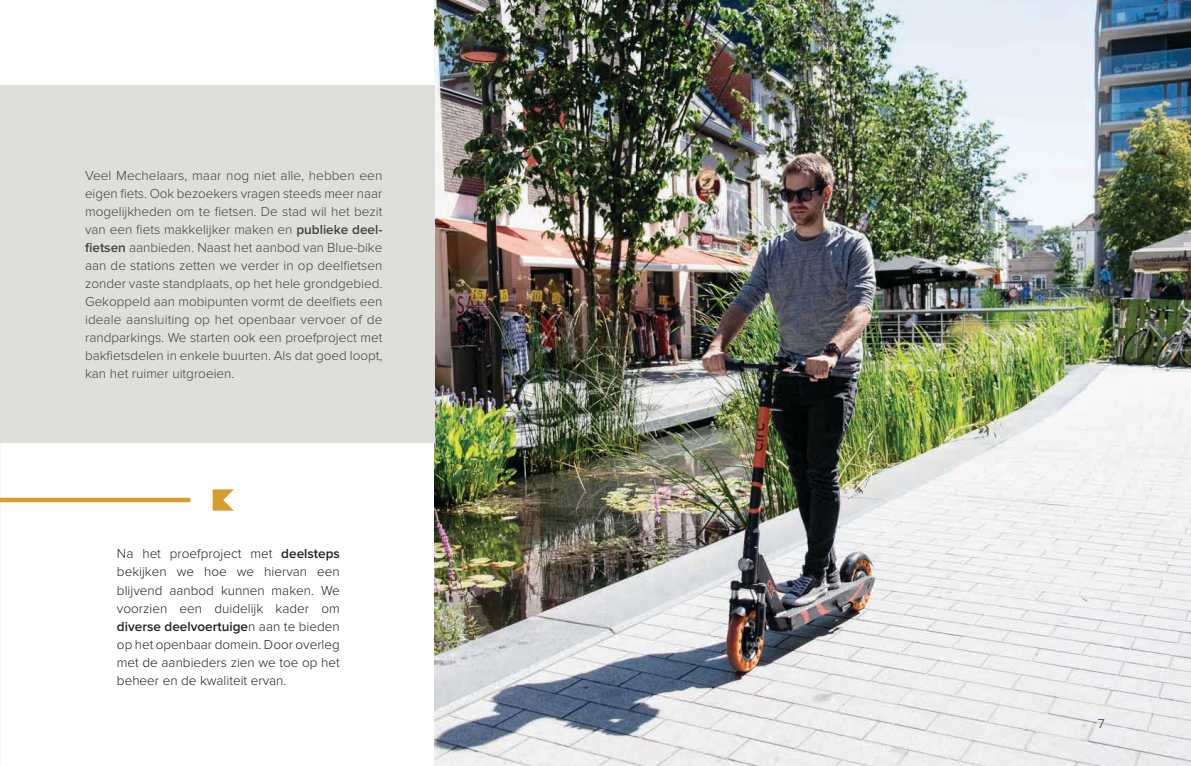
<style>
.page{position:relative;width:1191px;height:766px;background:#fff}
.page>*{position:absolute;margin:0;border:0;box-sizing:border-box;transform-origin:0 0}
.bodytekst{font:300 13.5px/18px "Proxima Nova";color:#414142;text-align:justify}
._2_tussentitels{font:300 13.5px/18px "Proxima Nova";color:#231f20;text-align:justify}
.t1{font:13.5px "Proxima Nova";color:#556670}
.s1{font-weight:600}
</style>
<div class="page">
<img style="left:434px;top:0;width:757px;height:765px">
<div style="left:0;top:85px;width:434px;height:357px;background:#dededb"></div>
<div style="left:0;top:497px;width:190px;height:5px;background:#d79e2f"></div>
<svg style="left:213px;top:489px;width:21px;height:21px"></svg>
<p class="bodytekst" style="left:85px;top:167px;width:299px">Veel Mechelaars, maar nog niet alle, hebben een eigen fiets. Ook bezoekers vragen steeds meer naar mogelijkheden om te fietsen. De stad wil het bezit van een fiets makkelijker maken en <span class="s1">publieke deel&shy;fietsen</span> aanbieden. Naast het aanbod van Blue-bike aan de stations zetten we verder in op deelfietsen zonder vaste standplaats, op het hele grondgebied.<br>Gekoppeld aan mobipunten vormt de deelfiets een ideale aansluiting op het openbaar vervoer of de randparkings. We starten ook een proefproject met bakfietsdelen in enkele buurten. Als dat goed loopt, kan het ruimer uitgroeien.</p>
<p class="_2_tussentitels" style="left:117px;top:545px;width:224px">Na het proefproject met <span class="s1">deelsteps </span>bekijken we hoe we hiervan een blijvend aanbod kunnen maken. We voorzien een duidelijk kader om <span class="s1">diverse deelvoertuige</span>n aan te bieden op het openbaar domein. Door overleg met de aanbieders zien we toe op het beheer en de kwaliteit ervan.</p>
<p class="t1" style="left:1098px;top:715px;width:8px">7</p>
</div>
